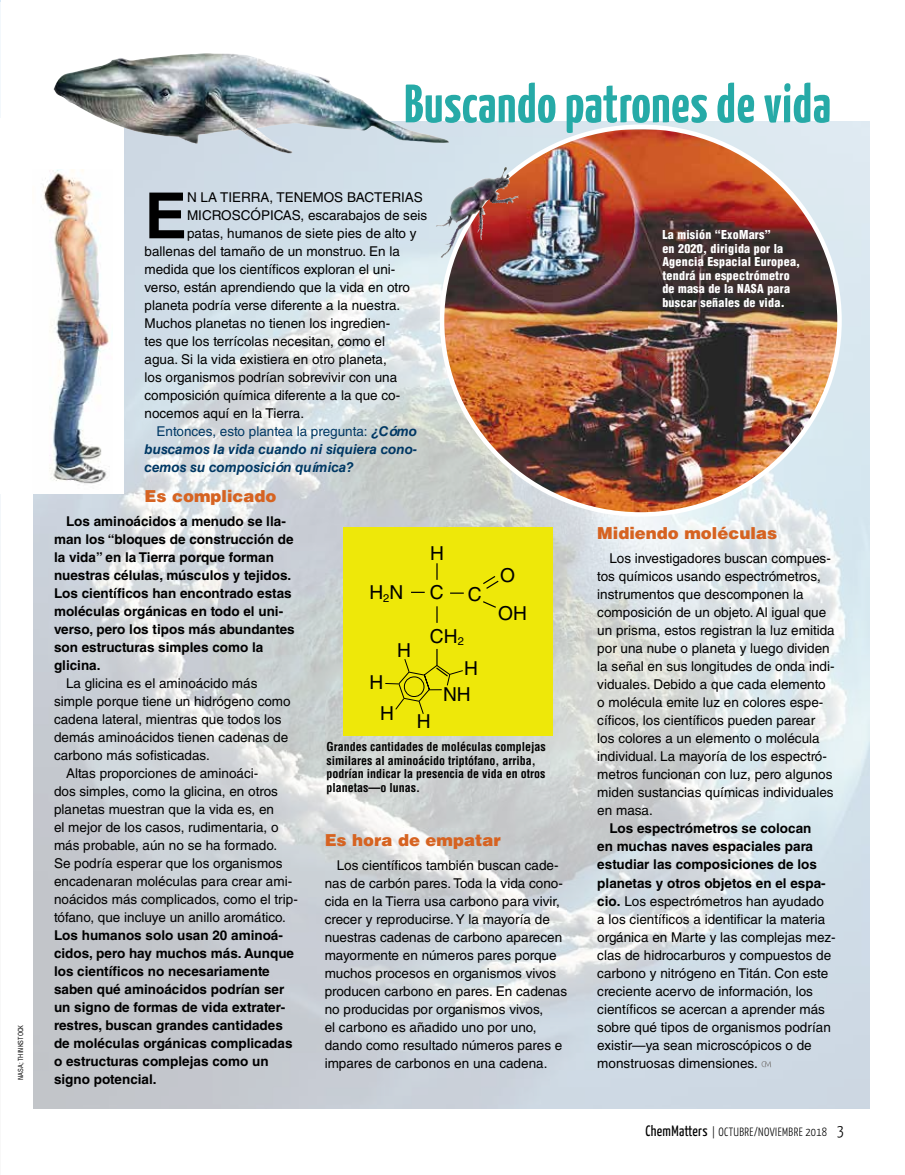
<style>
.page{position:relative;width:905px;height:1175px;background:#fff}
.page>*{position:absolute;margin:0;border:0;box-sizing:border-box;transform-origin:0 0}
.t1{font:700 63.6px "Helvetica LT Std";color:#000}
.t2{font:700 54px "Yanone Kaffeesatz";letter-spacing:.01em;color:#26aaa7}
.t3{font:19.2px/35.2px "Helvetica LT Std";color:#000}
.t4{font:900 16.5px "Helvetica LT Std";color:#d66321}
.t5{font:13.5px/18px "Helvetica LT Std";color:#000}
.t6{font:700 13.5px/18px "Helvetica LT Std";color:#000}
.t7{font:italic 700 13.5px "Helvetica LT Std";color:#003864}
.t8{font:13.5px "Helvetica LT Std";color:#003864}
.t9{font:700 condensed 12px/13.5px "Helvetica LT Std";color:#000}
.t10{font:900 condensed 12px/13.5px "Helvetica LT Std";letter-spacing:.02em;color:#fff}
.t11{font:300 12px "Yanone Kaffeesatz";letter-spacing:.035em;color:#000}
.t12{font:condensed 6.75px "Helvetica LT Std";color:#000}
.s1{font-weight:700;font-style:italic}
.s2{font-weight:700}
.s3{font-weight:400;font-size:15px}
.s4{font-size:16.5px}
</style>
<div class="page">
<img style="left:0;top:0;width:1px;height:587px">
<img style="left:33px;top:121px;width:836px;height:987px">
<svg style="left:761px;top:1061px;width:10px;height:6px"></svg>
<div style="left:1px;top:118px;width:123px;height:376px;background:#fff"></div>
<img style="left:43px;top:169px;width:67px;height:315px">
<img style="left:54px;top:53px;width:395px;height:100px">
<div style="left:343px;top:527px;width:210px;height:209px;background:#eee809"></div>
<svg style="left:411px;top:563px;width:88px;height:60px"></svg>
<svg style="left:385px;top:649px;width:78px;height:65px"></svg>
<img style="left:442px;top:129px;width:397px;height:385px">
<img style="left:460px;top:170px;width:44px;height:22px">
<p class="t12" style="left:17px;top:1079px;width:56px;rotate:-90deg">NASA; THINKSTOCK</p>
<h2 class="t2" style="left:404px;top:71px;width:428px">Buscando patrones de vida</h2>
<h1 class="t1" style="left:144px;top:177px;width:44px">E</h1>
<p class="t5" style="left:187px;top:188px;width:237px">N LA TIERRA, TENEMOS BACTERIAS</p>
<p class="t5" style="left:187px;top:206px;width:242px">MICROSCÓPICAS, escarabajos de seis</p>
<p class="t5" style="left:187px;top:224px;width:231px">patas, humanos de siete pies de alto y</p>
<p class="t5" style="left:144px;top:242px;width:257px">ballenas del tamaño de un monstruo. En la</p>
<p class="t5" style="left:144px;top:260px;width:252px">medida que los científicos exploran el uni-</p>
<p class="t5" style="left:144px;top:278px;width:267px">verso, están aprendiendo que la vida en otro</p>
<p class="t5" style="left:144px;top:296px;width:257px">planeta podría verse diferente a la nuestra.</p>
<p class="t5" style="left:144px;top:314px;width:247px">Muchos planetas no tienen los ingredien-</p>
<p class="t5" style="left:144px;top:332px;width:242px">tes que los terrícolas necesitan, como el</p>
<p class="t5" style="left:144px;top:350px;width:244px">agua. Si la vida existiera en otro planeta,</p>
<p class="t5" style="left:144px;top:368px;width:254px">los organismos podrían sobrevivir con una</p>
<p class="t5" style="left:144px;top:386px;width:257px">composición química diferente a la que co-</p>
<p class="t5" style="left:144px;top:404px;width:161px">nocemos aquí en la Tierra.</p>
<p class="t8" style="left:156px;top:424px;width:262px">Entonces, esto plantea la pregunta: <span class="s1">¿Cómo</span></p>
<p class="t7" style="left:144px;top:441px;width:274px">buscamos la vida cuando ni siquiera cono-</p>
<p class="t7" style="left:144px;top:459px;width:211px">cemos su composición química?</p>
<p class="t4" style="left:144px;top:485px;width:134px">Es complicado</p>
<p class="t6" style="left:54px;top:511px;width:242px;text-indent:12px">Los aminoácidos a menudo se lla&shy;man los “bloques de construcción de la vida” en la Tierra porque forman nuestras células, músculos y tejidos.<br>Los científicos han encontrado estas moléculas orgánicas en todo el uni&shy;verso, pero los tipos más abundantes son estructuras simples como la glicina.</p>
<p class="t5" style="left:66px;top:674px;width:193px">La glicina es el aminoácido más</p>
<p class="t5" style="left:54px;top:692px;width:238px">simple porque tiene un hidrógeno como</p>
<p class="t5" style="left:54px;top:710px;width:229px">cadena lateral, mientras que todos los</p>
<p class="t5" style="left:54px;top:728px;width:236px">demás aminoácidos tienen cadenas de</p>
<p class="t5" style="left:54px;top:746px;width:157px">carbono más sofisticadas.</p>
<p class="t5" style="left:66px;top:764px;width:194px">Altas proporciones de aminoáci-</p>
<p class="t5" style="left:54px;top:782px;width:225px">dos simples, como la glicina, en otros</p>
<p class="t5" style="left:54px;top:800px;width:222px">planetas muestran que la vida es, en</p>
<p class="t5" style="left:54px;top:818px;width:226px">el mejor de los casos, rudimentaria, o</p>
<p class="t5" style="left:54px;top:836px;width:225px">más probable, aún no se ha formado.</p>
<p class="t5" style="left:54px;top:854px;width:230px">Se podría esperar que los organismos</p>
<p class="t5" style="left:54px;top:872px;width:240px">encadenaran moléculas para crear ami-</p>
<p class="t5" style="left:54px;top:890px;width:245px">noácidos más complicados, como el trip-</p>
<p class="t5" style="left:54px;top:908px;width:233px">tófano, que incluye un anillo aromático.</p>
<p class="t6" style="left:54px;top:925px;width:241px">Los humanos solo usan 20 aminoá&shy;cidos, pero hay muchos más. Aunque los científicos no necesariamente saben qué aminoácidos podrían ser un signo de formas de vida extrater&shy;restres, buscan grandes cantidades de moléculas orgánicas complicadas o estructuras complejas como un signo potencial.</p>
<h3 class="t3" style="left:369px;top:575px;width:35px">H<sub>2</sub>N</h3>
<h3 class="t3" style="left:430px;top:535px;width:15px">H</h3>
<h3 class="t3" style="left:430px;top:575px;width:15px">C</h3>
<h3 class="t3" style="left:468px;top:576px;width:15px">C</h3>
<h3 class="t3" style="left:430px;top:618px;width:35px">CH<sub>2</sub></h3>
<h3 class="t3" style="left:397px;top:632px;width:15px">H</h3>
<h3 class="t3" style="left:380px;top:664px;width:52px;text-indent:-10px">H<br>H H</h3>
<h3 class="t3" style="left:464px;top:650px;width:15px">H</h3>
<h3 class="t3" style="left:443px;top:676px;width:29px">NH</h3>
<h3 class="t3" style="left:500px;top:557px;width:16px">O</h3>
<h3 class="t3" style="left:498px;top:595px;width:30px">OH</h3>
<p class="t9" style="left:326px;top:740px;width:221px">Grandes cantidades de moléculas complejas similares al aminoácido triptófano, arriba, podrían indicar la presencia de vida en otros planetas—o lunas.</p>
<p class="t4" style="left:325px;top:829px;width:178px">Es hora de empatar</p>
<p class="t5" style="left:325px;top:856px;width:244px;text-indent:12px">Los científicos también buscan cade&shy;nas de carbón pares. Toda la vida cono&shy;cida en la Tierra usa carbono para vivir, crecer y reproducirse. Y la mayoría de nuestras cadenas de carbono aparecen mayormente en números pares porque muchos procesos en organismos vivos producen carbono en pares. En cadenas no producidas por organismos vivos,<br>el carbono es añadido uno por uno, dando como resultado números pares e impares de carbonos en una cadena.</p>
<p class="t10" style="left:662px;top:228px;width:139px">La misión “ExoMars”<br>en 2020, dirigida por la<br>Agencia Espacial Europea, tendrá un espectrómetro de masa de la NASA para buscar señales de vida.</p>
<p class="t4" style="left:597px;top:522px;width:181px">Midiendo moléculas</p>
<p class="t5" style="left:597px;top:549px;width:239px;text-indent:12px">Los investigadores buscan compues&shy;tos químicos usando espectrómetros, instrumentos que descomponen la composición de un objeto. Al igual que un prisma, estos registran la luz emitida por una nube o planeta y luego dividen la señal en sus longitudes de onda indi&shy;viduales. Debido a que cada elemento o molécula emite luz en colores espe&shy;cíficos, los científicos pueden parear los colores a un elemento o molécula individual. La mayoría de los espectró&shy;metros funcionan con luz, pero algunos miden sustancias químicas individuales en masa.</p>
<p class="t5" style="left:597px;top:819px;width:240px;text-indent:12px"><span class="s2">Los espectrómetros se colocan<br>en muchas naves espaciales para estudiar las composiciones de los planetas y otros objetos en el espa&shy;cio.</span> Los espectrómetros han ayudado<br>a los científicos a identificar la materia orgánica en Marte y las complejas mez&shy;clas de hidrocarburos y compuestos de carbono y nitrógeno en Titán. Con este creciente acervo de información, los científicos se acercan a aprender más sobre qué tipos de organismos podrían existir—ya sean microscópicos o de monstruosas dimensiones.</p>
<p class="t11" style="left:645px;top:1124px;width:200px"><span class="s3">ChemMatters</span> | OCTUBRE/NOVIEMBRE 2018 <span class="s4">3</span></p>
</div>
